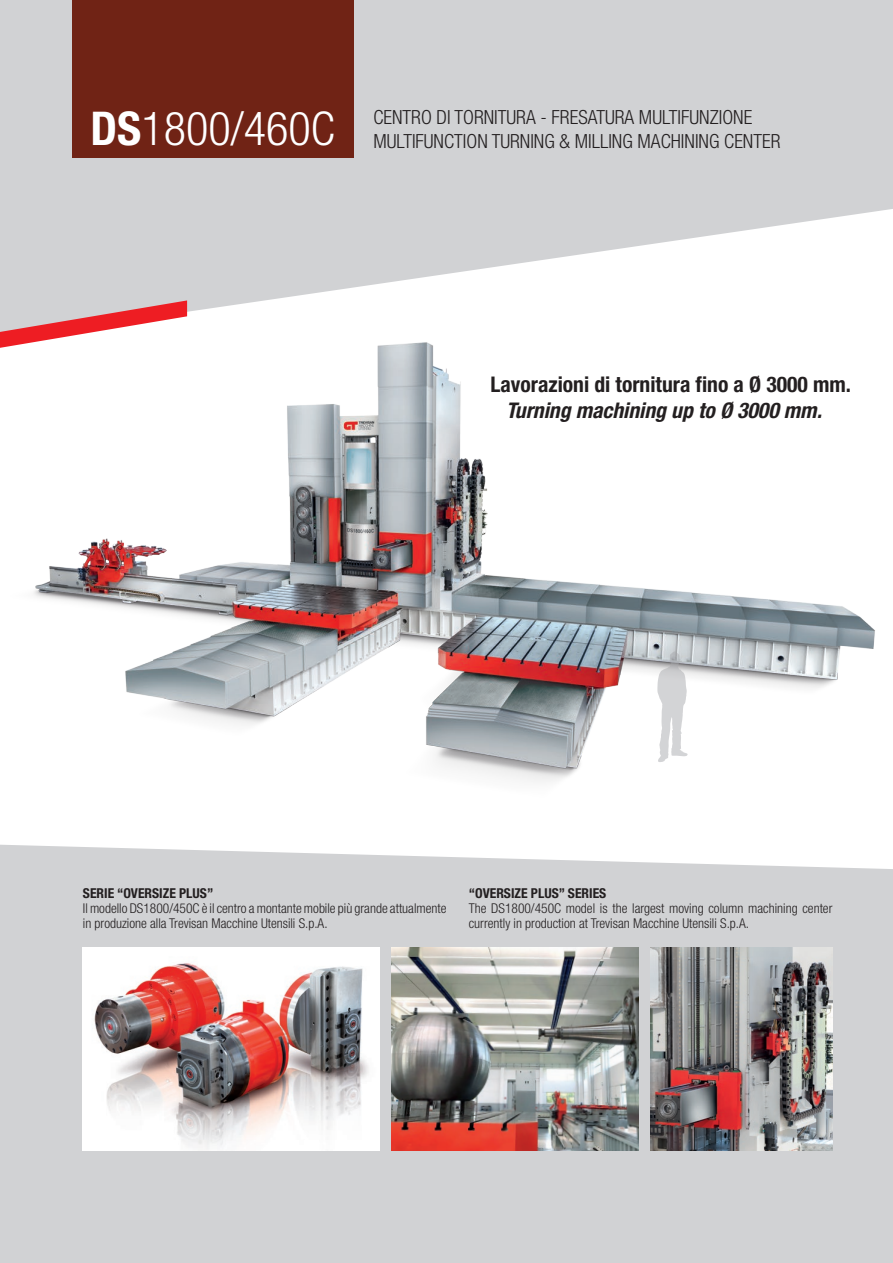
<style>
.page{position:relative;width:893px;height:1263px;background:#fff}
.page>*{position:absolute;margin:0;border:0;box-sizing:border-box;transform-origin:0 0}
.t1{font:300 condensed 46.65px "Helvetica Neue";color:#fff}
.t2{font:700 condensed 21.6px "Helvetica Neue";color:#231f20}
.t3{font:italic 700 condensed 21.6px "Helvetica Neue";color:#231f20}
.t4{font:300 condensed 19.5px/24px "Helvetica Neue";color:#231f20}
.t5{font:700 condensed 13.65px "Helvetica Neue";color:#231f20}
.t6{font:300 condensed 13.5px/15px "Helvetica Neue";color:#231f20}
.s1{font-weight:700}
</style>
<div class="page">
<svg style="left:0;top:0;width:892px;height:316px;fill:#d1d2d4"></svg>
<div style="left:0;top:845px;width:892px;height:418px;background:#d1d2d4"></div>
<svg style="left:0;top:300px;width:187px;height:29px;background:#df9598"></svg>
<div style="left:72px;top:0;width:282px;height:157px;background:#702315"></div>
<img style="left:0;top:329px;width:875px;height:453px">
<svg style="left:657px;top:651px;width:31px;height:111px"></svg>
<img style="left:651px;top:947px;width:181px;height:203px">
<img style="left:83px;top:947px;width:296px;height:203px">
<img style="left:391px;top:947px;width:248px;height:203px">
<h1 class="t1" style="left:90px;top:102px;width:246px"><span class="s1">DS</span>1800/460C</h1>
<h3 class="t4" style="left:373px;top:105px;width:409px">CENTRO DI TORNITURA - FRESATURA MULTIFUNZIONE<br>MULTIFUNCTION TURNING &amp; MILLING MACHINING CENTER</h3>
<h2 class="t2" style="left:490px;top:371px;width:362px">Lavorazioni di tornitura fino a Ø 3000 mm.</h2>
<h2 class="t3" style="left:506px;top:397px;width:317px">Turning machining up to Ø 3000 mm.</h2>
<p class="t5" style="left:83px;top:885px;width:132px">SERIE “OVERSIZE PLUS”</p>
<p class="t6" style="left:83px;top:901px;width:365px">Il modello DS1800/450C è il centro a montante mobile più grande attualmente in produzione alla Trevisan Macchine Utensili S.p.A.</p>
<p class="t5" style="left:469px;top:885px;width:139px">“OVERSIZE PLUS” SERIES</p>
<p class="t6" style="left:469px;top:901px;width:365px">The DS1800/450C model is the largest moving column machining center currently in production at Trevisan Macchine Utensili S.p.A.</p>
</div>
